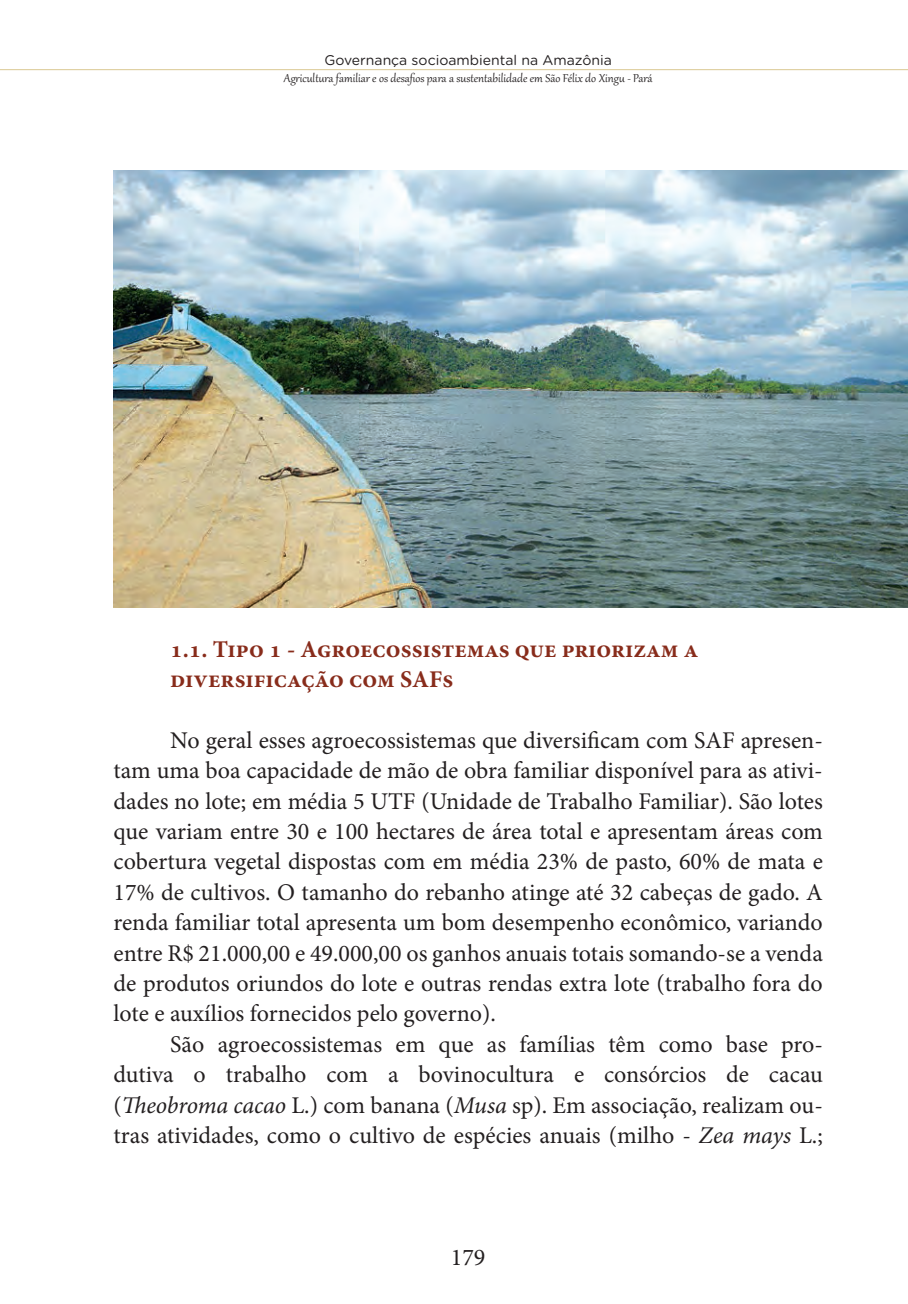
<style>
.page{position:relative;width:908px;height:1304px;background:#fff}
.page>*{position:absolute;margin:0;border:0;box-sizing:border-box;transform-origin:0 0}
.t1{font:24px/30.4px "Minion Pro";color:#231f20;text-align:justify}
.t2{font:700 24px/30.4px "Minion Pro";color:#882c1b}
.t3{font:14px "Gabriola";color:#231f20}
.t4{font:14px "Gotham Rounded";color:#231f20}
.s1{font-style:italic}
</style>
<div class="page">
<hr style="left:0;top:69px;width:907px;height:1px;background:#dbc893">
<img style="left:113px;top:170px;width:794px;height:438px">
<p class="t4" style="left:324px;top:51px;width:289px">Governança socioambiental na Amazônia</p>
<p class="t3" style="left:284px;top:69px;width:370px">Agricultura familiar e os desafios para a sustentabilidade em São Félix do Xingu - Pará</p>
<p class="t2" style="left:170px;top:633px;width:529px">1.1. Tipo 1 - Agroecossistemas que priorizam a diversificação com SAFs</p>
<p class="t1" style="left:113px;top:725px;width:710px;text-indent:57px">No geral esses agroecossistemas que diversificam com SAF apresen&shy;tam uma boa capacidade de mão de obra familiar disponível para as ativi&shy;dades no lote; em média 5 UTF (Unidade de Trabalho Familiar). São lotes que variam entre 30 e 100 hectares de área total e apresentam áreas com cobertura vegetal dispostas com em média 23% de pasto, 60% de mata e 17% de cultivos. O tamanho do rebanho atinge até 32 cabeças de gado. A renda familiar total apresenta um bom desempenho econômico, variando entre R$ 21.000,00 e 49.000,00 os ganhos anuais totais somando-se a venda de produtos oriundos do lote e outras rendas extra lote (trabalho fora do lote e auxílios fornecidos pelo governo).</p>
<p class="t1" style="left:113px;top:1029px;width:710px;text-indent:57px">São agroecossistemas em que as famílias têm como base pro&shy;dutiva o trabalho com a bovinocultura e consórcios de cacau (<span class="s1">Theobroma cacao</span> L.) com banana (<span class="s1">Musa</span> sp). Em associação, realizam ou&shy;tras atividades, como o cultivo de espécies anuais (milho - <span class="s1">Zea mays</span> L.;</p>
<p class="t1" style="left:450px;top:1242px;width:36px">179</p>
</div>
